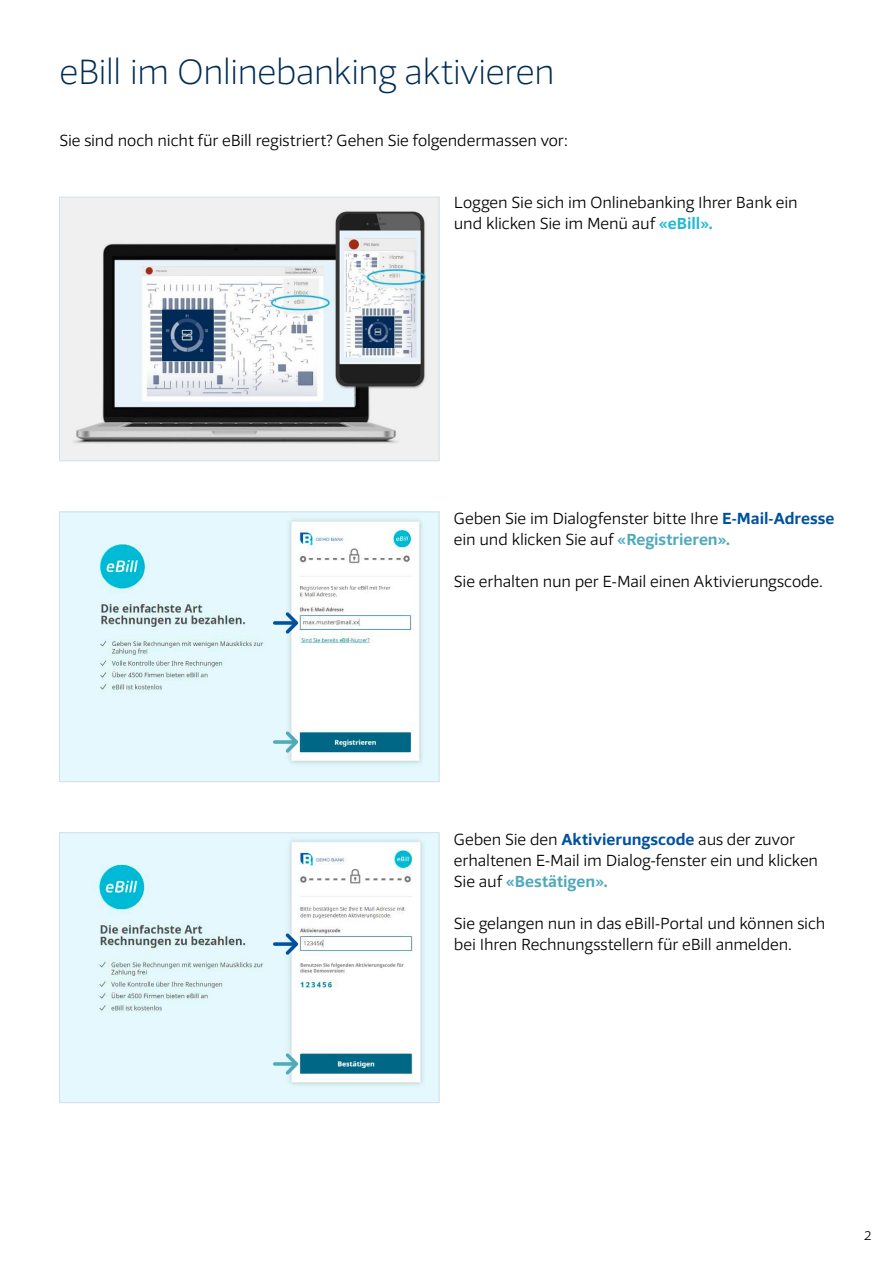
<style>
.page{position:relative;width:893px;height:1263px;background:#fff}
.page>*{position:absolute;margin:0;border:0;box-sizing:border-box;transform-origin:0 0}
.t1{font:200 36px "Foro Sans";letter-spacing:-.02em;color:#002c55}
.t2{font:300 16.5px/21px "Foro Sans";letter-spacing:-.005em;color:#000}
.t3{font:300 13.5px "Foro Sans";color:#000}
.s1{font-weight:700;color:#25b9d4}
.s2{font-weight:700;color:#01519e}
.s3{font-weight:700;color:#50aaba}
</style>
<div class="page">
<img style="left:61px;top:199px;width:376px;height:260px">
<div style="left:59px;top:197px;width:380px;height:264px;border:1px solid #d1e0e9"></div>
<img style="left:61px;top:514px;width:376px;height:266px">
<div style="left:59px;top:512px;width:380px;height:270px;border:1px solid #d1e0e9"></div>
<img style="left:61px;top:834px;width:376px;height:267px">
<div style="left:59px;top:832px;width:380px;height:271px;border:1px solid #d1e0e9"></div>
<svg style="left:273px;top:612px;width:25px;height:22px"></svg>
<svg style="left:273px;top:933px;width:25px;height:22px"></svg>
<svg style="left:273px;top:731px;width:25px;height:22px"></svg>
<svg style="left:273px;top:1053px;width:25px;height:22px"></svg>
<h1 class="t1" style="left:60px;top:49px;width:497px">eBill im Onlinebanking aktivieren</h1>
<p class="t2" style="left:60px;top:130px;width:509px">Sie sind noch nicht für eBill registriert? Gehen Sie folgendermassen vor:</p>
<p class="t2" style="left:454px;top:192px;width:345px">Loggen Sie sich im Onlinebanking Ihrer Bank ein und klicken Sie im Menü auf <span class="s1">«eBill».</span></p>
<p class="t2" style="left:454px;top:508px;width:382px">Geben Sie im Dialogfenster bitte Ihre <span class="s2">E-Mail-Adresse </span>ein und klicken Sie auf <span class="s3">«Registrieren».</span></p>
<p class="t2" style="left:454px;top:571px;width:370px">Sie erhalten nun per E-Mail einen Aktivierungscode.</p>
<p class="t2" style="left:454px;top:829px;width:366px">Geben Sie den <span class="s2">Aktivierungscode</span> aus der zuvor erhaltenen E-Mail im Dialog-fenster ein und klicken<br>Sie auf <span class="s3">«Bestätigen».</span></p>
<p class="t2" style="left:454px;top:913px;width:373px">Sie gelangen nun in das eBill-Portal und können sich bei Ihren Rechnungsstellern für eBill anmelden.</p>
<p class="t3" style="left:864px;top:1226px;width:9px">2</p>
</div>
